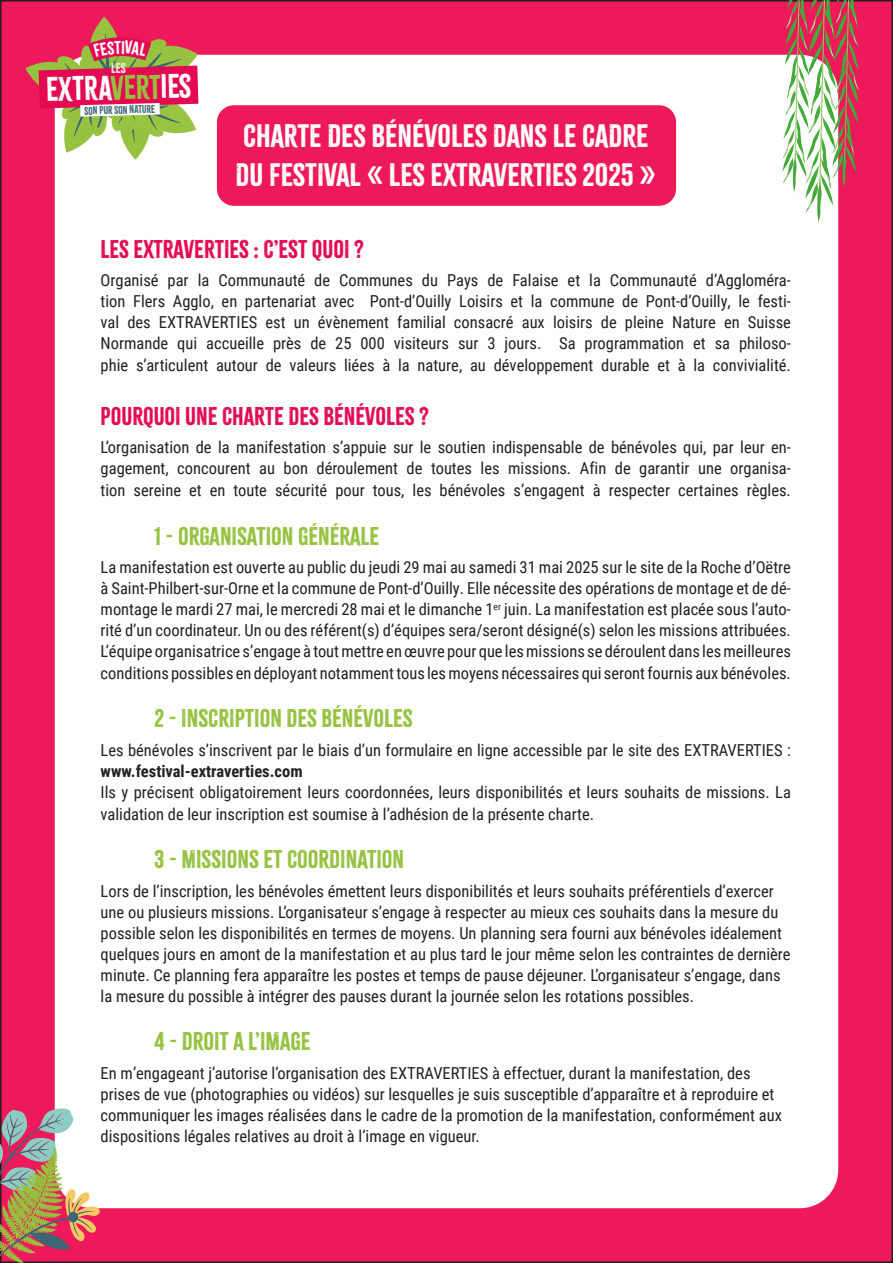
<style>
.page{position:relative;width:893px;height:1263px;background:#fff}
.page>*{position:absolute;margin:0;border:0;box-sizing:border-box;transform-origin:0 0}
.t1{font:30px "Citrus Gothic";color:#fff;scale:.94 1}
.t2{font:28.5px/39px "Citrus Gothic";color:#fff}
.t3{font:22.5px "Citrus Gothic";color:#96c240}
.t4{font:22.5px "Citrus Gothic";color:#e30a52}
.t5{font:16.5px/21.1px "Roboto Condensed";color:#231f20}
.t6{font:12.45px "Citrus Gothic";color:#f0f0f0;scale:.94 1}
.t7{font:9.9px "Citrus Gothic";color:#3b6673;scale:.94 1}
.s1{color:#96c23d}
.s2{font-weight:700}
</style>
<div class="page">
<div style="left:1px;top:1px;width:891px;height:1261px;background:#ee195a"></div>
<div style="left:55px;top:55px;width:783px;height:1153px;background:#fff;border-radius:38px"></div>
<div style="left:217px;top:105px;width:459px;height:101px;background:#ee195a;border-radius:17px"></div>
<svg style="left:782px;top:0;width:77px;height:224px"></svg>
<svg style="left:0;top:1108px;width:100px;height:155px"></svg>
<svg style="left:25px;top:16px;width:173px;height:144px"></svg>
<p class="t6" style="left:111px;top:61px;width:17px">LES</p>
<p class="t7" style="left:84px;top:105px;width:77px;rotate:-2deg">SON PUR SON NATURE</p>
<h1 class="t1" style="left:46px;top:70px;width:156px;rotate:-1deg">EXTRA<span class="s1">VERT</span>IES</h1>
<p class="t2" style="left:236px;top:116px;width:422px">CHARTE DES BÉNÉVOLES DANS LE CADRE<br>DU FESTIVAL « LES EXTRAVERTIES 2025 »</p>
<p class="t4" style="left:101px;top:235px;width:265px">LES EXTRAVERTIES : C’EST QUOI ?</p>
<p class="t5" style="left:101px;top:269px;width:692px;text-align:justify">Organisé par la Communauté de Communes du Pays de Falaise et la Communauté d’Aggloméra&shy;tion Flers Agglo, en partenariat avec Pont-d’Ouilly Loisirs et la commune de Pont-d’Ouilly, le festi&shy;val des EXTRAVERTIES est un évènement familial consacré aux loisirs de pleine Nature en Suisse Normande qui accueille près de 25 000 visiteurs sur 3 jours. Sa programmation et sa philoso&shy;phie s’articulent autour de valeurs liées à la nature, au développement durable et à la convivialité.</p>
<p class="t4" style="left:101px;top:402px;width:330px">POURQUOI UNE CHARTE DES BÉNÉVOLES ?</p>
<p class="t5" style="left:101px;top:436px;width:692px;text-align:justify">L’organisation de la manifestation s’appuie sur le soutien indispensable de bénévoles qui, par leur en&shy;gagement, concourent au bon déroulement de toutes les missions. Afin de garantir une organisa&shy;tion sereine et en toute sécurité pour tous, les bénévoles s’engagent à respecter certaines règles.</p>
<p class="t3" style="left:155px;top:522px;width:226px">1 - ORGANISATION GÉNÉRALE</p>
<p class="t5" style="left:101px;top:556px;width:692px;text-align:justify">La manifestation est ouverte au public du jeudi 29 mai au samedi 31 mai 2025 sur le site de la Roche d’Oëtre à Saint-Philbert-sur-Orne et la commune de Pont-d’Ouilly. Elle nécessite des opérations de montage et de dé&shy;montage le mardi 27 mai, le mercredi 28 mai et le dimanche 1<sup>er</sup> juin. La manifestation est placée sous l’auto&shy;rité d’un coordinateur. Un ou des référent(s) d’équipes sera/seront désigné(s) selon les missions attribuées.<br>L’équipe organisatrice s’engage à tout mettre en œuvre pour que les missions se déroulent dans les meilleures conditions possibles en déployant notamment tous les moyens nécessaires qui seront fournis aux bénévoles.</p>
<p class="t3" style="left:155px;top:704px;width:259px">2 - INSCRIPTION DES BÉNÉVOLES</p>
<p class="t5" style="left:101px;top:739px;width:692px">Les bénévoles s’inscrivent par le biais d’un formulaire en ligne accessible par le site des EXTRAVERTIES : <span class="s2">www.festival-extraverties.com</span></p>
<p class="t5" style="left:101px;top:781px;width:692px;line-height:21.6px">Ils y précisent obligatoirement leurs coordonnées, leurs disponibilités et leurs souhaits de missions. La validation de leur inscription est soumise à l’adhésion de la présente charte.</p>
<p class="t3" style="left:155px;top:845px;width:251px">3 - MISSIONS ET COORDINATION</p>
<p class="t5" style="left:101px;top:880px;width:691px">Lors de l’inscription, les bénévoles émettent leurs disponibilités et leurs souhaits préférentiels d’exercer une ou plusieurs missions. L’organisateur s’engage à respecter au mieux ces souhaits dans la mesure du possible selon les disponibilités en termes de moyens. Un planning sera fourni aux bénévoles idéalement quelques jours en amont de la manifestation et au plus tard le jour même selon les contraintes de dernière minute. Ce planning fera apparaître les postes et temps de pause déjeuner. L’organisateur s’engage, dans la mesure du possible à intégrer des pauses durant la journée selon les rotations possibles.</p>
<p class="t3" style="left:155px;top:1027px;width:158px">4 - DROIT A L’IMAGE</p>
<p class="t5" style="left:101px;top:1062px;width:683px">En m’engageant j’autorise l’organisation des EXTRAVERTIES à effectuer, durant la manifestation, des prises de vue (photographies ou vidéos) sur lesquelles je suis susceptible d’apparaître et à reproduire et communiquer les images réalisées dans le cadre de la promotion de la manifestation, conformément aux dispositions légales relatives au droit à l’image en vigueur.</p>
</div>
